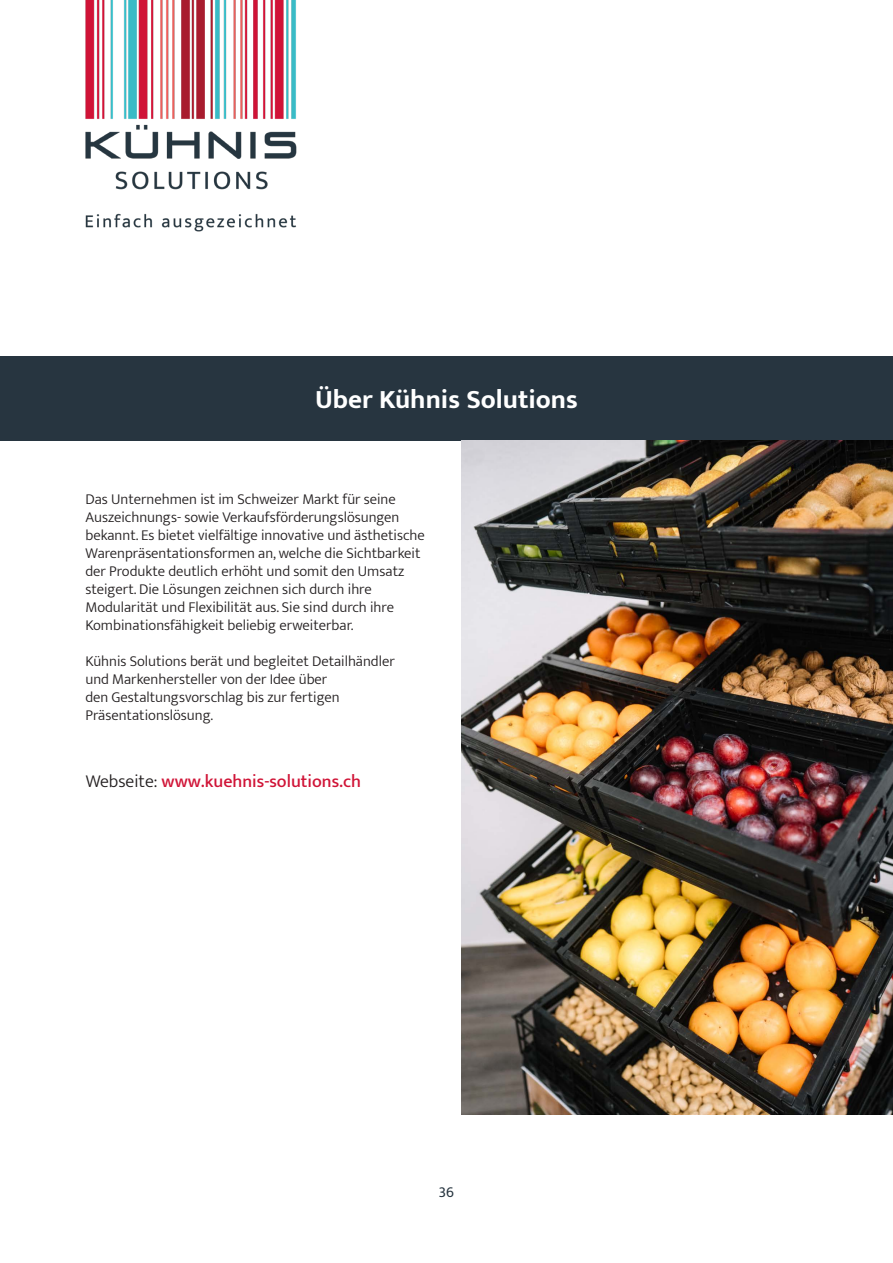
<style>
.page{position:relative;width:893px;height:1263px;background:#fff}
.page>*{position:absolute;margin:0;border:0;box-sizing:border-box;transform-origin:0 0}
.t1{font:700 27px "Mukta Vaani";color:#fff}
.t2{font:500 18px "Mukta Vaani";color:#d01437}
.t3{font:300 15px/18px "Mukta Vaani";color:#231f20}
.t4{font:15px "Mukta Vaani";color:#273540}
.s1{font-weight:300;color:#231f20}
</style>
<div class="page">
<div style="left:0;top:356px;width:893px;height:84px;background:#273540"></div>
<img style="left:85px;top:0;width:211px;height:232px">
<img style="left:461px;top:440px;width:432px;height:674px">
<p class="t1" style="left:315px;top:383px;width:264px">Über Kühnis Solutions</p>
<p class="t3" style="left:85px;top:491px;width:341px">Das Unternehmen ist im Schweizer Markt für seine Auszeichnungs- sowie Verkaufsförderungslösungen bekannt. Es bietet vielfältige innovative und ästhetische Warenpräsentationsformen an, welche die Sichtbarkeit der Produkte deutlich erhöht und somit den Umsatz steigert. Die Lösungen zeichnen sich durch ihre Modularität und Flexibilität aus. Sie sind durch ihre Kombinationsfähigkeit beliebig erweiterbar.</p>
<p class="t3" style="left:85px;top:653px;width:311px">Kühnis Solutions berät und begleitet Detailhändler und Markenhersteller von der Idee über<br>den Gestaltungsvorschlag bis zur fertigen Präsentationslösung.</p>
<p class="t2" style="left:86px;top:770px;width:277px"><span class="s1">Webseite:</span> www.kuehnis-solutions.ch</p>
<p class="t4" style="left:439px;top:1183px;width:17px">36</p>
</div>
